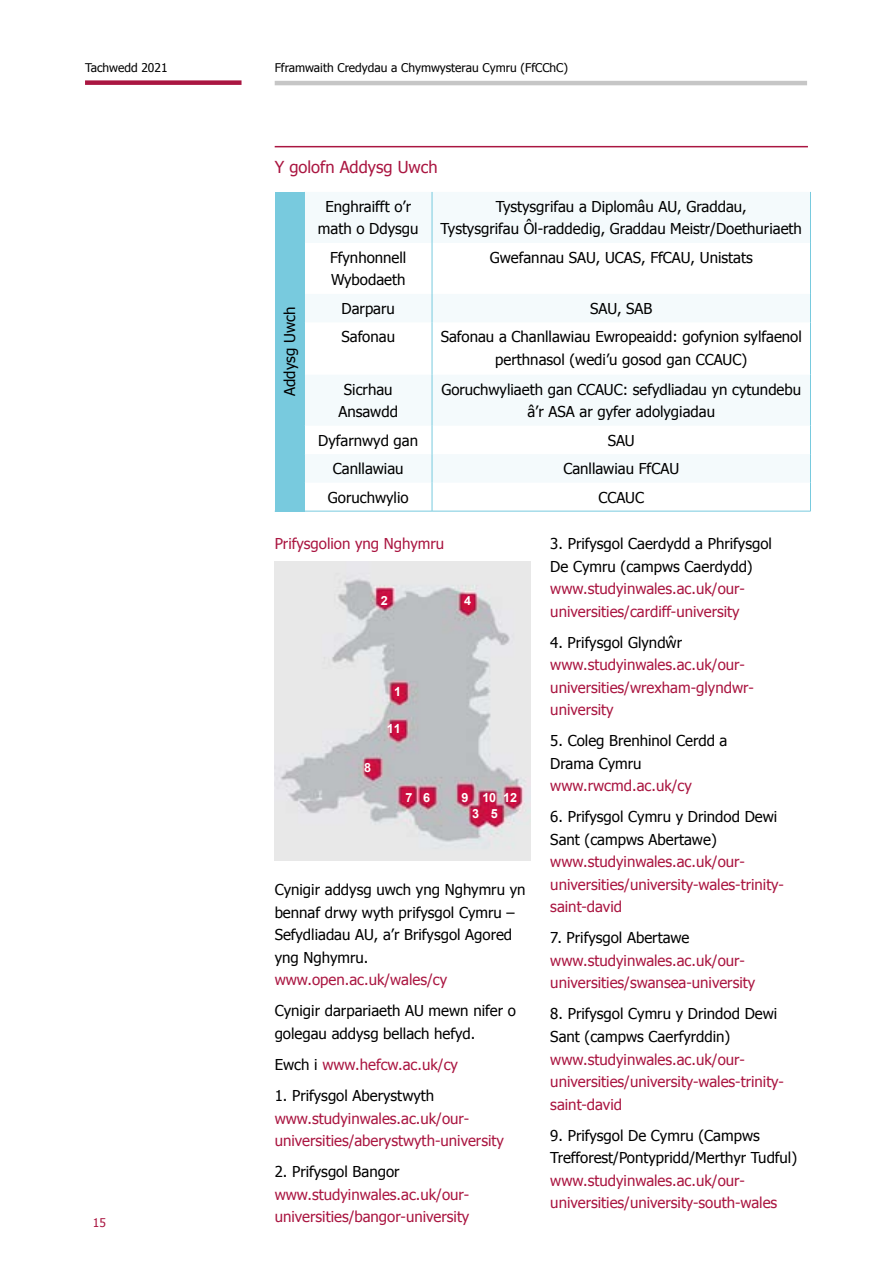
<style>
.page{position:relative;width:893px;height:1263px;background:#fff}
.page>*{position:absolute;margin:0;border:0;box-sizing:border-box;transform-origin:0 0}
.t1{font:16.5px "Tahoma";color:#aa1641}
.Body_Text{font:15px/22.5px "Tahoma";color:#aa1641}
.Body_Text_Centred{font:15px/22.5px "Tahoma";color:#000;text-align:center}
.Body_Text-2{font:15px/22.5px "Tahoma";color:#000}
.t2{font:700 12.6px/15.9px "Arial";color:#fff}
.t3{font:12px "Tahoma";color:#000}
.t4{font:12px "Tahoma";color:#aa1641}
.s1{color:#aa1641}
.s2{color:#000}
</style>
<div class="page">
<div style="left:85px;top:80px;width:157px;height:5px;background:#aa1641"></div>
<hr style="left:275px;top:81px;width:532px;height:4px;background:#c6c6c6">
<img style="left:275px;top:561px;width:255px;height:299px">
<hr style="left:275px;top:146px;width:533px;height:1px;background:#aa1641">
<div style="left:275px;top:192px;width:29px;height:319px;background:#78cade"></div>
<svg style="left:305px;top:192px;width:505px;height:291px;fill:#f4fafc"></svg>
<hr style="left:304px;top:511px;width:128px;height:1px;background:#78cade">
<hr style="left:432px;top:192px;width:1px;height:51px;background:#78cade">
<hr style="left:810px;top:192px;width:1px;height:51px;background:#78cade">
<hr style="left:432px;top:243px;width:1px;height:51px;background:#78cade">
<hr style="left:810px;top:243px;width:1px;height:51px;background:#78cade">
<svg style="left:432px;top:294px;width:1px;height:28px"></svg>
<svg style="left:810px;top:294px;width:1px;height:28px"></svg>
<hr style="left:432px;top:322px;width:1px;height:53px;background:#78cade">
<hr style="left:810px;top:322px;width:1px;height:53px;background:#78cade">
<hr style="left:432px;top:375px;width:1px;height:51px;background:#78cade">
<hr style="left:810px;top:375px;width:1px;height:51px;background:#78cade">
<svg style="left:432px;top:426px;width:1px;height:85px"></svg>
<svg style="left:810px;top:426px;width:1px;height:85px"></svg>
<hr style="left:304px;top:192px;width:1px;height:51px;background:#78cade">
<hr style="left:304px;top:243px;width:1px;height:51px;background:#78cade">
<svg style="left:304px;top:294px;width:1px;height:28px"></svg>
<hr style="left:304px;top:322px;width:1px;height:53px;background:#78cade">
<hr style="left:304px;top:375px;width:1px;height:51px;background:#78cade">
<svg style="left:275px;top:426px;width:30px;height:86px"></svg>
<hr style="left:432px;top:511px;width:379px;height:1px;background:#78cade">
<p class="t3" style="left:85px;top:59px;width:84px">Tachwedd 2021</p>
<p class="t3" style="left:275px;top:60px;width:295px">Fframwaith Credydau a Chymwysterau Cymru (FfCChC)</p>
<h2 class="t1" style="left:275px;top:156px;width:164px">Y golofn Addysg Uwch</h2>
<p class="t4" style="left:93px;top:1215px;width:15px">15</p>
<p class="Body_Text_Centred" style="left:278px;top:396px;width:90px;rotate:-90deg">Addysg Uwch</p>
<p class="Body_Text_Centred" style="left:318px;top:195px;width:102px">Enghraifft o’r math o Ddysgu</p>
<p class="Body_Text_Centred" style="left:441px;top:195px;width:363px">Tystysgrifau a Diplomâu AU, Graddau,<br>Tystysgrifau Ôl-raddedig, Graddau Meistr/Doethuriaeth</p>
<p class="Body_Text_Centred" style="left:330px;top:245px;width:78px;text-align:left">Ffynhonnell<br>Wybodaeth</p>
<p class="Body_Text_Centred" style="left:490px;top:245px;width:264px">Gwefannau SAU, UCAS, FfCAU, Unistats</p>
<p class="Body_Text_Centred" style="left:342px;top:296px;width:55px">Darparu</p>
<p class="Body_Text_Centred" style="left:590px;top:296px;width:64px">SAU, SAB</p>
<p class="Body_Text_Centred" style="left:341px;top:325px;width:55px">Safonau</p>
<p class="Body_Text_Centred" style="left:441px;top:325px;width:363px">Safonau a Chanllawiau Ewropeaidd: gofynion sylfaenol perthnasol (wedi’u gosod gan CCAUC)</p>
<p class="Body_Text_Centred" style="left:338px;top:377px;width:61px">Sicrhau<br>Ansawdd</p>
<p class="Body_Text_Centred" style="left:441px;top:377px;width:361px">Goruchwyliaeth gan CCAUC: sefydliadau yn cytundebu â’r ASA ar gyfer adolygiadau</p>
<p class="Body_Text_Centred" style="left:318px;top:428px;width:101px">Dyfarnwyd gan</p>
<p class="Body_Text_Centred" style="left:608px;top:428px;width:29px">SAU</p>
<p class="Body_Text_Centred" style="left:333px;top:457px;width:72px">Canllawiau</p>
<p class="Body_Text_Centred" style="left:563px;top:457px;width:117px">Canllawiau FfCAU</p>
<p class="Body_Text_Centred" style="left:328px;top:485px;width:82px">Goruchwylio</p>
<p class="Body_Text_Centred" style="left:598px;top:485px;width:47px">CCAUC</p>
<h3 class="Body_Text" style="left:275px;top:532px;width:171px">Prifysgolion yng Nghymru</h3>
<p class="t2" style="left:381px;top:593px;width:9px">2</p>
<p class="t2" style="left:464px;top:593px;width:9px">4</p>
<p class="t2" style="left:394px;top:684px;width:9px">1</p>
<p class="t2" style="left:364px;top:760px;width:9px">8</p>
<p class="t2" style="left:387px;top:721px;width:15px">11</p>
<p class="t2" style="left:405px;top:790px;width:26px">7 6</p>
<p class="t2" style="left:472px;top:790px;width:46px;text-indent:-11px">9 10 12<br>3 5</p>
<p class="Body_Text-2" style="left:275px;top:878px;width:252px">Cynigir addysg uwch yng Nghymru yn bennaf drwy wyth prifysgol Cymru –<br>Sefydliadau AU, a’r Brifysgol Agored yng Nghymru. <span class="s1">www.open.ac.uk/wales/cy</span></p>
<p class="Body_Text-2" style="left:275px;top:999px;width:243px">Cynigir darpariaeth AU mewn nifer o golegau addysg bellach hefyd.</p>
<p class="Body_Text" style="left:275px;top:1052px;width:185px"><span class="s2">Ewch i</span> www.hefcw.ac.uk/cy</p>
<p class="Body_Text" style="left:275px;top:1083px;width:231px"><span class="s2">1. Prifysgol Aberystwyth </span>www.studyinwales.ac.uk/our&shy;universities/aberystwyth-university</p>
<p class="Body_Text" style="left:275px;top:1159px;width:196px"><span class="s2">2. Prifysgol Bangor </span>www.studyinwales.ac.uk/our&shy;universities/bangor-university</p>
<p class="Body_Text" style="left:550px;top:532px;width:223px"><span class="s2">3. Prifysgol Caerdydd a Phrifysgol<br>De Cymru (campws Caerdydd) </span>www.studyinwales.ac.uk/our&shy;universities/cardiff-university</p>
<p class="Body_Text" style="left:550px;top:630px;width:205px"><span class="s2">4. Prifysgol Glyndŵr </span>www.studyinwales.ac.uk/our&shy;universities/wrexham-glyndwr&shy;university</p>
<p class="Body_Text-2" style="left:550px;top:729px;width:179px">5. Coleg Brenhinol Cerdd a<br>Drama Cymru <span class="s1">www.rwcmd.ac.uk/cy</span></p>
<p class="Body_Text" style="left:550px;top:805px;width:235px"><span class="s2">6. Prifysgol Cymru y Drindod Dewi<br>Sant (campws Abertawe) </span>www.studyinwales.ac.uk/our&shy;universities/university-wales-trinity&shy;saint-david</p>
<p class="Body_Text" style="left:550px;top:926px;width:206px"><span class="s2">7. Prifysgol Abertawe </span>www.studyinwales.ac.uk/our&shy;universities/swansea-university</p>
<p class="Body_Text" style="left:550px;top:1002px;width:235px"><span class="s2">8. Prifysgol Cymru y Drindod Dewi<br>Sant (campws Caerfyrddin) </span>www.studyinwales.ac.uk/our&shy;universities/university-wales-trinity&shy;saint-david</p>
<p class="Body_Text" style="left:550px;top:1123px;width:248px"><span class="s2">9. Prifysgol De Cymru (Campws Trefforest/Pontypridd/Merthyr Tudful) </span>www.studyinwales.ac.uk/our&shy;universities/university-south-wales</p>
</div>
